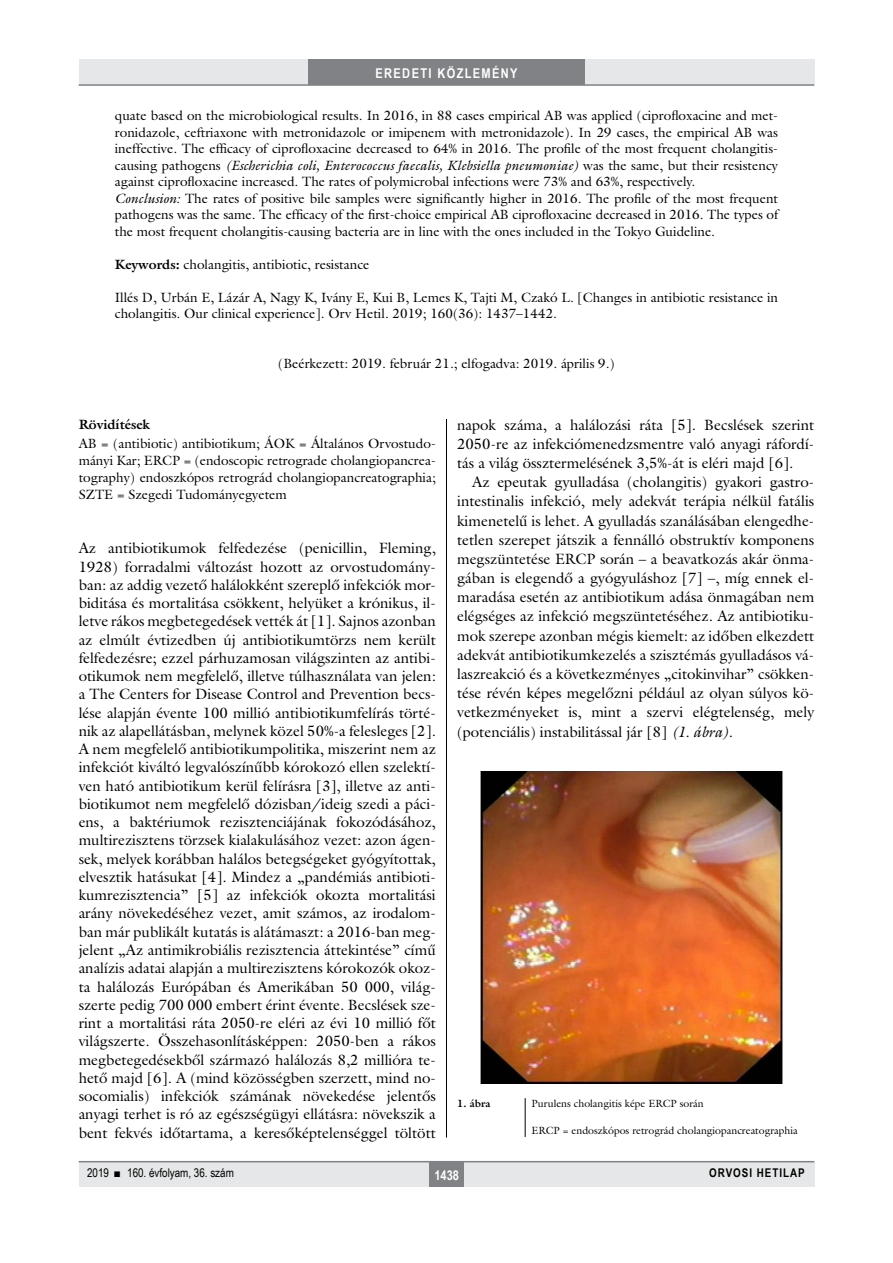
<style>
.page{position:relative;width:893px;height:1263px;background:#fff}
.page>*{position:absolute;margin:0;border:0;box-sizing:border-box;transform-origin:0 0}
.Body_tompa{font:15px/18.3px "Galliard Reg";color:#000;text-align:justify}
.Body_Text{font:15px/19.2px "Galliard Reg";color:#000;text-align:justify}
.tompa_9_11_angol{font:13.5px/16.5px "Galliard Reg";color:#000;text-align:justify}
.tompa_9_11{font:13.5px/16.8px "Galliard Reg";color:#000;text-align:justify}
.t1{font:700 13.5px "Arial Narrow";letter-spacing:.1em;color:#fff}
.roviditesek_cim{font:700 13.5px "Galliard Reg";color:#000}
.t2{font:12px "Arial Narrow";color:#000}
.t3{font:700 12px "Arial Narrow";letter-spacing:.08em;color:#000}
.kepalairas2{font:10.5px "Galliard Reg";color:#000}
.kepalairas1{font:700 10.5px "Galliard Reg";color:#000}
.s1{font-style:italic}
.s2{font-weight:700}
</style>
<div class="page">
<div style="left:79px;top:1161px;width:735px;height:25px;background:#e6e7e8"></div>
<hr style="left:79px;top:1161px;width:735px;height:1px;background:#808285">
<div style="left:430px;top:1161px;width:34px;height:25px;background:#808285"></div>
<div style="left:79px;top:60px;width:735px;height:25px;background:#e6e7e8"></div>
<div style="left:308px;top:60px;width:277px;height:25px;background:#808285"></div>
<hr style="left:79px;top:84px;width:735px;height:2px;background:#808285">
<hr style="left:446px;top:111px;width:1px;height:1026px;background:#000">
<img style="left:480px;top:772px;width:303px;height:311px">
<hr style="left:525px;top:1098px;width:1px;height:39px;background:#000">
<p class="t1" style="left:375px;top:63px;width:144px">EREDETI KÖZLEMÉNY</p>
<p class="tompa_9_11_angol" style="left:115px;top:107px;width:665px">quate based on the microbiological results. In 2016, in 88 cases empirical AB was applied (ciprofloxacine and met&shy;ronidazole, ceftriaxone with metronidazole or imipenem with metronidazole). In 29 cases, the empirical AB was ineffective. The efficacy of ciprofloxacine decreased to 64% in 2016. The profile of the most frequent cholangitis&shy;causing pathogens <span class="s1">(Escherichia coli, Enterococcus faecalis, Klebsiella pneumoniae)</span> was the same, but their resistency against ciprofloxacine increased. The rates of polymicrobal infections were 73% and 63%, respectively.</p>
<p class="tompa_9_11_angol" style="left:115px;top:190px;width:665px"><span class="s1">Conclusion:</span> The rates of positive bile samples were significantly higher in 2016. The profile of the most frequent pathogens was the same. The efficacy of the first-choice empirical AB ciprofloxacine decreased in 2016. The types of the most frequent cholangitis-causing bacteria are in line with the ones included in the Tokyo Guideline.</p>
<p class="tompa_9_11_angol" style="left:115px;top:256px;width:256px"><span class="s2">Keywords:</span> cholangitis, antibiotic, resistance</p>
<p class="tompa_9_11_angol" style="left:115px;top:289px;width:665px">Illés D, Urbán E, Lázár A, Nagy K, Ivány E, Kui B, Lemes K, Tajti M, Czakó L. [Changes in antibiotic resistance in cholangitis. Our clinical experience]. Orv Hetil. 2019; 160(36): 1437–1442.</p>
<p class="tompa_9_11" style="left:278px;top:355px;width:338px">(Beérkezett: 2019. február 21.; elfogadva: 2019. április 9.)</p>
<p class="roviditesek_cim" style="left:79px;top:415px;width:73px">Rövidítések</p>
<p class="tompa_9_11" style="left:79px;top:435px;width:359px">AB = (antibiotic) antibiotikum; ÁOK = Általános Orvostudo&shy;mányi Kar; ERCP = (endoscopic retrograde cholangiopancrea&shy;tography) endoszkópos retrográd cholangiopancreatographia; SZTE = Szegedi Tudományegyetem</p>
<p class="Body_tompa" style="left:79px;top:539px;width:359px">Az antibiotikumok felfedezése (penicillin, Fleming, 1928) forradalmi változást hozott az orvostudomány&shy;ban: az addig vezető halálokként szereplő infekciók mor&shy;biditása és mortalitása csökkent, helyüket a krónikus, il&shy;letve rákos megbetegedések vették át [1]. Sajnos azonban az elmúlt évtizedben új antibiotikumtörzs nem került felfedezésre; ezzel párhuzamosan világszinten az antibi&shy;otikumok nem megfelelő, illetve túlhasználata van jelen: a The Centers for Disease Control and Prevention becs&shy;lése alapján évente 100 millió antibiotikumfelírás törté&shy;nik az alapellátásban, melynek közel 50%-a felesleges [2].<br>A nem megfelelő antibiotikumpolitika, miszerint nem az infekciót kiváltó legvalószínűbb kórokozó ellen szelektí&shy;ven ható antibiotikum kerül felírásra [3], illetve az anti&shy;biotikumot nem megfelelő dózisban/ideig szedi a páci&shy;ens, a baktériumok rezisztenciájának fokozódásához, multirezisztens törzsek kialakulásához vezet: azon ágen&shy;sek, melyek korábban halálos betegségeket gyógyítottak, elvesztik hatásukat [4]. Mindez a „pandémiás antibioti&shy;kumrezisztencia” [5] az infekciók okozta mortalitási arány növekedéséhez vezet, amit számos, az irodalom&shy;ban már publikált kutatás is alátámaszt: a 2016-ban meg&shy;jelent „Az antimikrobiális rezisztencia áttekintése” című analízis adatai alapján a multirezisztens kórokozók okoz&shy;ta halálozás Európában és Amerikában 50 000, világ&shy;szerte pedig 700 000 embert érint évente. Becslések sze&shy;rint a mortalitási ráta 2050-re eléri az évi 10 millió főt világszerte. Összehasonlításképpen: 2050-ben a rákos megbetegedésekből származó halálozás 8,2 millióra te&shy;hető majd [6]. A (mind közösségben szerzett, mind no&shy;socomialis) infekciók számának növekedése jelentős anyagi terhet is ró az egészségügyi ellátásra: növekszik a bent fekvés időtartama, a keresőképtelenséggel töltött</p>
<p class="Body_tompa" style="left:457px;top:415px;width:359px;line-height:19.2px">napok száma, a halálozási ráta [5]. Becslések szerint 2050-re az infekciómenedzsmentre való anyagi ráfordí&shy;tás a világ össztermelésének 3,5%-át is eléri majd [6].</p>
<p class="Body_Text" style="left:457px;top:472px;width:359px;text-indent:15px">Az epeutak gyulladása (cholangitis) gyakori gastro&shy;intestinalis infekció, mely adekvát terápia nélkül fatális kimenetelű is lehet. A gyulladás szanálásában elengedhe&shy;tetlen szerepet játszik a fennálló obstruktív komponens megszüntetése ERCP során – a beavatkozás akár önma&shy;gában is elegendő a gyógyuláshoz [7] –, míg ennek el&shy;maradása esetén az antibiotikum adása önmagában nem elégséges az infekció megszüntetéséhez. Az antibiotiku&shy;mok szerepe azonban mégis kiemelt: az időben elkezdett adekvát antibiotikumkezelés a szisztémás gyulladásos vá&shy;laszreakció és a következményes „citokinvihar” csökken&shy;tése révén képes megelőzni például az olyan súlyos kö&shy;vetkezményeket is, mint a szervi elégtelenség, mely (potenciális) instabilitással jár [8] <span class="s1">(1. ábra)</span>.</p>
<p class="kepalairas1" style="left:457px;top:1096px;width:35px">1. ábra</p>
<p class="kepalairas2" style="left:531px;top:1096px;width:174px">Purulens cholangitis képe ERCP során</p>
<p class="kepalairas2" style="left:531px;top:1123px;width:268px">ERCP = endoszkópos retrográd cholangiopancreatographia</p>
<p class="t2" style="left:87px;top:1164px;width:148px">2019 ■ 160. évfolyam, 36. szám</p>
<p class="t1" style="left:434px;top:1165px;width:26px">1438</p>
<p class="t3" style="left:709px;top:1164px;width:97px">ORVOSI HETILAP</p>
</div>
